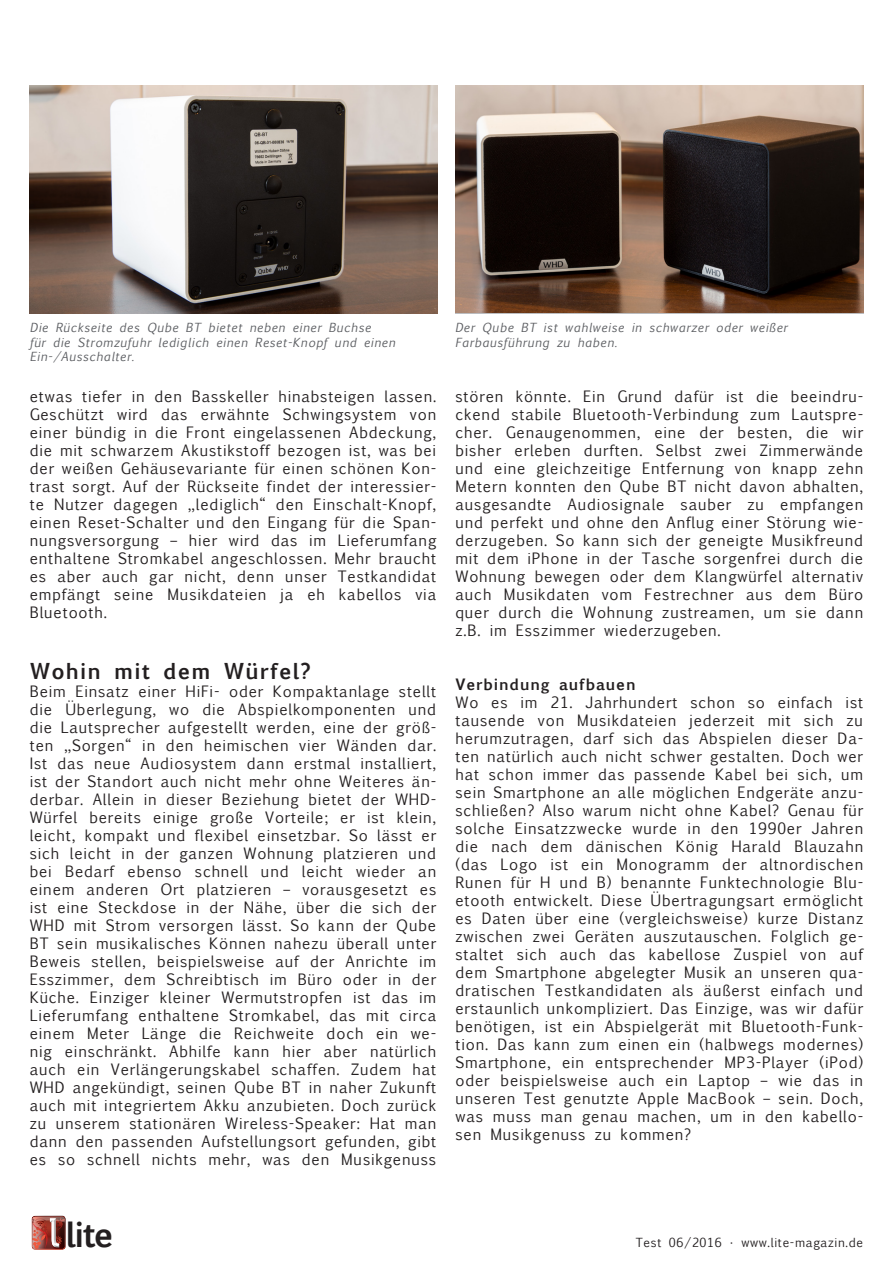
<style>
.page{position:relative;width:893px;height:1263px;background:#fff}
.page>*{position:absolute;margin:0;border:0;box-sizing:border-box;transform-origin:0 0}
.t1{font:700 33.3px "Euphemia UCAS";color:#231f20}
.t2{font:700 21px "Euphemia UCAS";letter-spacing:.055em;color:#231f20}
.t3{font:15px/18px "Euphemia UCAS";letter-spacing:.055em;color:#231f20;text-align:justify}
.t4{font:700 15px "Euphemia UCAS";letter-spacing:.055em;color:#231f20}
.t5{font:italic 12px/14.4px "Euphemia UCAS";letter-spacing:.055em;color:#5c5e62}
.t6{font:12px "Euphemia UCAS";letter-spacing:.055em;color:#231f20}
</style>
<div class="page">
<div style="left:32px;top:1213px;width:36px;height:36px;background:#231f20;opacity:.75"></div>
<img style="left:30px;top:85px;width:408px;height:228px">
<img style="left:455px;top:85px;width:408px;height:227px">
<p class="t5" style="left:30px;top:321px;width:367px">Die Rückseite des Qube BT bietet neben einer Buchse<br>für die Stromzufuhr lediglich einen Reset-Knopf und einen<br>Ein-/Ausschalter.</p>
<p class="t5" style="left:455px;top:321px;width:334px">Der Qube BT ist wahlweise in schwarzer oder weißer<br>Farbausführung zu haben.</p>
<p class="t3" style="left:30px;top:387px;width:408px">etwas tiefer in den Basskeller hinabsteigen lassen.<br>Geschützt wird das erwähnte Schwingsystem von einer bündig in die Front eingelassenen Abdeckung, die mit schwarzem Akustikstoff bezogen ist, was bei der weißen Gehäusevariante für einen schönen Kon&shy;trast sorgt. Auf der Rückseite findet der interessier&shy;te Nutzer dagegen „lediglich“ den Einschalt-Knopf, einen Reset-Schalter und den Eingang für die Span&shy;nungsversorgung – hier wird das im Lieferumfang enthaltene Stromkabel angeschlossen. Mehr braucht es aber auch gar nicht, denn unser Testkandidat empfängt seine Musikdateien ja eh kabellos via Bluetooth.</p>
<h2 class="t2" style="left:30px;top:655px;width:283px">Wohin mit dem Würfel?</h2>
<p class="t3" style="left:30px;top:683px;width:408px">Beim Einsatz einer HiFi- oder Kompaktanlage stellt die Überlegung, wo die Abspielkomponenten und die Lautsprecher aufgestellt werden, eine der größ&shy;ten „Sorgen“ in den heimischen vier Wänden dar.<br>Ist das neue Audiosystem dann erstmal installiert, ist der Standort auch nicht mehr ohne Weiteres än&shy;derbar. Allein in dieser Beziehung bietet der WHD-Würfel bereits einige große Vorteile; er ist klein, leicht, kompakt und flexibel einsetzbar. So lässt er sich leicht in der ganzen Wohnung platzieren und bei Bedarf ebenso schnell und leicht wieder an einem anderen Ort platzieren – vorausgesetzt es ist eine Steckdose in der Nähe, über die sich der WHD mit Strom versorgen lässt. So kann der Qube BT sein musikalisches Können nahezu überall unter Beweis stellen, beispielsweise auf der Anrichte im Esszimmer, dem Schreibtisch im Büro oder in der Küche. Einziger kleiner Wermutstropfen ist das im Lieferumfang enthaltene Stromkabel, das mit circa einem Meter Länge die Reichweite doch ein we&shy;nig einschränkt. Abhilfe kann hier aber natürlich auch ein Verlängerungskabel schaffen. Zudem hat WHD angekündigt, seinen Qube BT in naher Zukunft auch mit integriertem Akku anzubieten. Doch zurück zu unserem stationären Wireless-Speaker: Hat man dann den passenden Aufstellungsort gefunden, gibt es so schnell nichts mehr, was den Musikgenuss</p>
<p class="t3" style="left:455px;top:387px;width:409px">stören könnte. Ein Grund dafür ist die beeindru&shy;ckend stabile Bluetooth-Verbindung zum Lautspre&shy;cher. Genaugenommen, eine der besten, die wir bisher erleben durften. Selbst zwei Zimmerwände und eine gleichzeitige Entfernung von knapp zehn Metern konnten den Qube BT nicht davon abhalten, ausgesandte Audiosignale sauber zu empfangen und perfekt und ohne den Anflug einer Störung wie&shy;derzugeben. So kann sich der geneigte Musikfreund mit dem iPhone in der Tasche sorgenfrei durch die Wohnung bewegen oder dem Klangwürfel alternativ auch Musikdaten vom Festrechner aus dem Büro quer durch die Wohnung zustreamen, um sie dann z.B. im Esszimmer wiederzugeben.</p>
<p class="t4" style="left:455px;top:673px;width:182px">Verbindung aufbauen</p>
<p class="t3" style="left:455px;top:693px;width:409px">Wo es im 21. Jahrhundert schon so einfach ist tausende von Musikdateien jederzeit mit sich zu herumzutragen, darf sich das Abspielen dieser Da&shy;ten natürlich auch nicht schwer gestalten. Doch wer hat schon immer das passende Kabel bei sich, um sein Smartphone an alle möglichen Endgeräte anzu&shy;schließen? Also warum nicht ohne Kabel? Genau für solche Einsatzzwecke wurde in den 1990er Jahren die nach dem dänischen König Harald Blauzahn (das Logo ist ein Monogramm der altnordischen Runen für H und B) benannte Funktechnologie Blu&shy;etooth entwickelt. Diese Übertragungsart ermöglicht es Daten über eine (vergleichsweise) kurze Distanz zwischen zwei Geräten auszutauschen. Folglich ge&shy;staltet sich auch das kabellose Zuspiel von auf dem Smartphone abgelegter Musik an unseren qua&shy;dratischen Testkandidaten als äußerst einfach und erstaunlich unkompliziert. Das Einzige, was wir dafür benötigen, ist ein Abspielgerät mit Bluetooth-Funk&shy;tion. Das kann zum einen ein (halbwegs modernes)<br>Smartphone, ein entsprechender MP3-Player (iPod) oder beispielsweise auch ein Laptop – wie das in unseren Test genutzte Apple MacBook – sein. Doch, was muss man genau machen, um in den kabello&shy;sen Musikgenuss zu kommen?</p>
<h1 class="t1" style="left:66px;top:1210px;width:49px">lite</h1>
<p class="t6" style="left:636px;top:1234px;width:229px">Test 06/2016 • www.lite-magazin.de</p>
</div>
